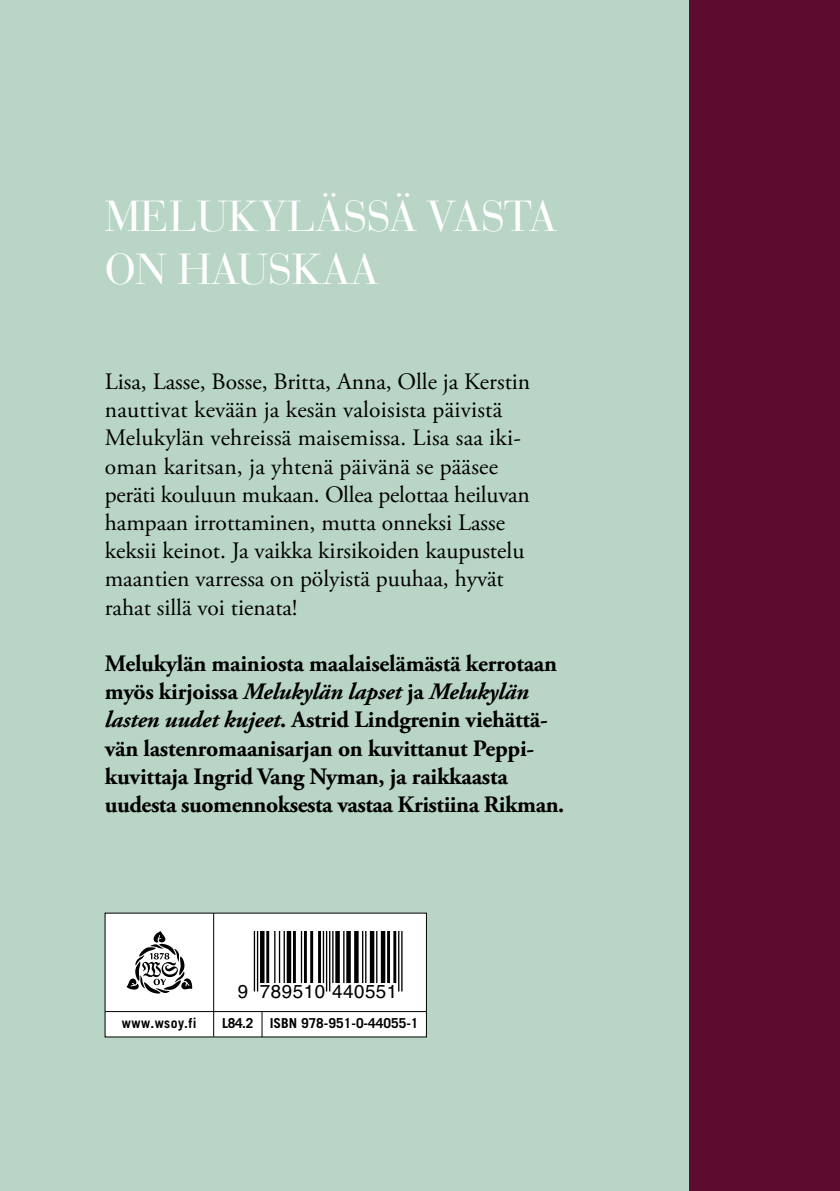
<style>
.page{position:relative;width:840px;height:1191px;background:#fff}
.page>*{position:absolute;margin:0;border:0;box-sizing:border-box;transform-origin:0 0}
.t1{font:43px/52.8px "Bauer Bodoni Std";letter-spacing:-.01em;color:#fff}
.t2{font:23.6px/28.2px "Adobe Garamond Pro";color:#000}
.t3{font:700 23.6px/28.2px "Adobe Garamond Pro";letter-spacing:-.01em;color:#000}
.t4{font:18.8px "Helvetica";letter-spacing:.025em;color:#000}
.t5{font:700 13.8px "Trade Gothic LT Std";color:#000}
.t6{font:700 13.8px "Trade Gothic LT Std";letter-spacing:.035em;color:#000}
.s1{font-style:italic}
</style>
<div class="page">
<div style="left:1px;top:0;width:802px;height:1191px;background:#b8d5c6"></div>
<div style="left:105px;top:913px;width:321px;height:124px;background:#fff"></div>
<hr style="left:213px;top:913px;width:1px;height:123px;background:#000">
<hr style="left:105px;top:1011px;width:321px;height:1px;background:#000">
<svg style="left:261px;top:1011px;width:1px;height:26px"></svg>
<svg style="left:126px;top:931px;width:66px;height:62px"></svg>
<hr style="left:253px;top:931px;width:2px;height:60px;background:#000">
<hr style="left:257px;top:931px;width:1px;height:60px;background:#000">
<hr style="left:260px;top:931px;width:4px;height:52px;background:#000">
<hr style="left:266px;top:931px;width:3px;height:52px;background:#000">
<hr style="left:274px;top:931px;width:1px;height:52px;background:#000">
<hr style="left:279px;top:931px;width:1px;height:52px;background:#000">
<hr style="left:283px;top:931px;width:2px;height:52px;background:#000">
<div style="left:286px;top:931px;width:5px;height:52px;background:#000"></div>
<hr style="left:293px;top:931px;width:3px;height:52px;background:#000">
<hr style="left:300px;top:931px;width:2px;height:52px;background:#000">
<hr style="left:304px;top:931px;width:3px;height:52px;background:#000">
<hr style="left:310px;top:931px;width:3px;height:52px;background:#000">
<hr style="left:318px;top:931px;width:3px;height:52px;background:#000">
<hr style="left:322px;top:931px;width:2px;height:52px;background:#000">
<hr style="left:326px;top:931px;width:1px;height:60px;background:#000">
<hr style="left:329px;top:931px;width:1px;height:60px;background:#000">
<hr style="left:332px;top:931px;width:1px;height:52px;background:#000">
<svg style="left:335px;top:931px;width:4px;height:52px"></svg>
<hr style="left:343px;top:931px;width:1px;height:52px;background:#000">
<svg style="left:346px;top:931px;width:4px;height:52px"></svg>
<svg style="left:354px;top:931px;width:4px;height:52px"></svg>
<hr style="left:362px;top:931px;width:1px;height:52px;background:#000">
<hr style="left:365px;top:931px;width:1px;height:52px;background:#000">
<div style="left:369px;top:931px;width:5px;height:52px;background:#000"></div>
<hr style="left:376px;top:931px;width:1px;height:52px;background:#000">
<div style="left:380px;top:931px;width:5px;height:52px;background:#000"></div>
<hr style="left:387px;top:931px;width:3px;height:52px;background:#000">
<hr style="left:393px;top:931px;width:3px;height:52px;background:#000">
<hr style="left:398px;top:931px;width:1px;height:60px;background:#000">
<hr style="left:401px;top:931px;width:1px;height:60px;background:#000">
<div style="left:689px;top:0;width:150px;height:1191px;background:#5c0d2f"></div>
<h1 class="t1" style="left:105px;top:191px;width:454px">MELUKYLÄSSÄ VASTA<br>ON HAUSKAA</h1>
<p class="t2" style="left:105px;top:368px;width:427px">Lisa, Lasse, Bosse, Britta, Anna, Olle ja Kerstin nauttivat kevään ja kesän valoisista päivistä Melukylän vehreissä maisemissa. Lisa saa iki&shy;oman karitsan, ja yhtenä päivänä se pääsee peräti kouluun mukaan. Ollea pelottaa heiluvan hampaan irrottaminen, mutta onneksi Lasse keksii keinot. Ja vaikka kirsikoiden kaupustelu maantien varressa on pölyistä puuhaa, hyvät rahat sillä voi tienata!</p>
<p class="t3" style="left:105px;top:650px;width:461px">Melukylän mainiosta maalaiselämästä kerrotaan myös kirjoissa <span class="s1">Melukylän lapset</span> ja <span class="s1">Melukylän lasten uudet kujeet</span>. Astrid Lindgrenin viehättä&shy;vän lastenromaanisarjan on kuvittanut Peppi&shy;kuvittaja Ingrid Vang Nyman, ja raikkaasta uudesta suomennoksesta vastaa Kristiina Rikman.</p>
<p class="t4" style="left:238px;top:976px;width:161px">9 789510 440551</p>
<p class="t6" style="left:122px;top:1014px;width:76px">www.wsoy.fi</p>
<p class="t5" style="left:222px;top:1014px;width:198px">L84.2 ISBN 978-951-0-44055-1</p>
</div>
